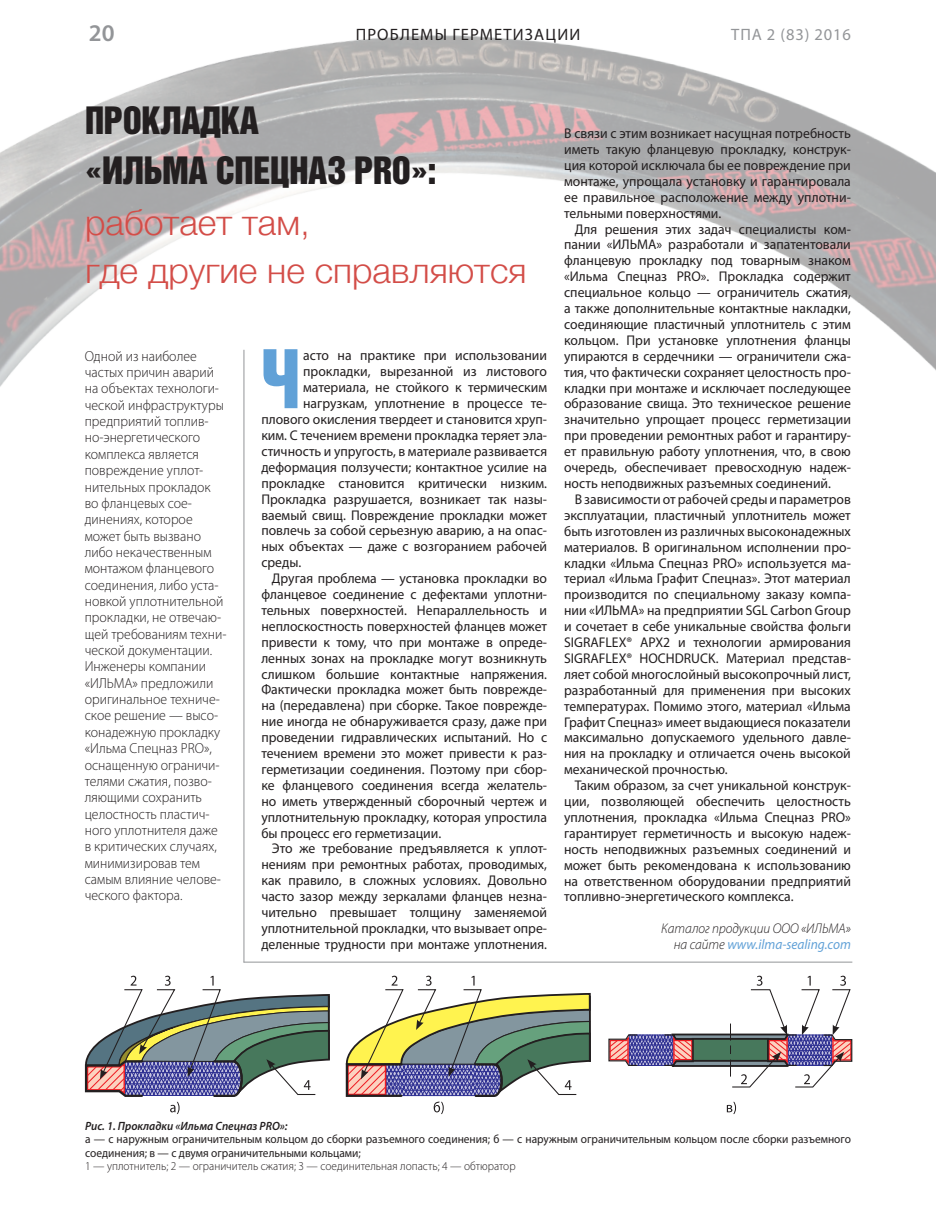
<style>
.page{position:relative;width:936px;height:1212px;background:#fff}
.page>*{position:absolute;margin:0;border:0;box-sizing:border-box;transform-origin:0 0}
._4_Text_9_5{font:73.8px "Helvetica Inserat LT Std";color:#61a1d7;scale:.95 1}
.Subtitle{font:300 35.25px/48.8px "Helvetica";color:#d34d48}
.t1{font:34.5px/49.8px "Helvetica Inserat LT Std";letter-spacing:-.01em;color:#231f20}
.t2{font:600 24px "Myriad Pro";color:#939598}
.Rubrika_Left{font:16.5px "Myriad Pro";letter-spacing:.07em;color:#231f20}
.t3{font:16.5px "Myriad Pro";letter-spacing:.05em;color:#939598}
._4_Text_9_5-2{font:300 14.55px/16.4px "Myriad Pro";color:#231f20;scale:.95 1}
._4_Text_9_5-3{font:14.1px/15.9px "Myriad Pro";color:#231f20;text-align:justify}
._4_Text_9_5-4{font:italic 300 14.1px/15.9px "Myriad Pro";color:#231f20;text-align:right;scale:.95 1}
._4_Text_9_5-5{font:12px/13.5px "Myriad Pro";color:#231f20;scale:.95 1}
._4_Text_9_5-6{font:300 12px "Myriad Pro";color:#231f20;scale:.95 1}
._4_Text_9_5-7{font:italic 600 12px "Myriad Pro";color:#231f20;scale:.95 1}
.s1{font-weight:400;color:#61a1d7}
</style>
<div class="page">
<img style="left:0;top:35px;width:935px;height:486px">
<hr style="left:243px;top:350px;width:1px;height:612px;background:#939598">
<svg style="left:726px;top:1102px;width:10px;height:12px"></svg>
<svg style="left:84px;top:976px;width:507px;height:138px"></svg>
<svg style="left:608px;top:976px;width:244px;height:112px"></svg>
<hr style="left:243px;top:962px;width:609px;height:1px;background:#939598">
<p class="t2" style="left:89px;top:18px;width:27px">20</p>
<p class="Rubrika_Left" style="left:356px;top:24px;width:226px">ПРОБЛЕМЫ ГЕРМЕТИЗАЦИИ</p>
<p class="t3" style="left:731px;top:24px;width:121px">ТПА 2 (83) 2016</p>
<p class="t1" style="left:85px;top:96px;width:353px">ПРОКЛАДКА<br>«ИЛЬМА СПЕЦНАЗ PRO»:</p>
<p class="Subtitle" style="left:85px;top:195px;width:443px">работает там,<br>где другие не справляются</p>
<p class="_4_Text_9_5-2" style="left:85px;top:348px;width:151px">Одной из наиболее частых причин аварий на объектах технологи&shy;ческой инфраструктуры предприятий топлив&shy;но-энергетического комплекса является повреждение уплот&shy;нительных прокладок во фланцевых сое&shy;динениях, которое может быть вызвано либо некачественным монтажом фланцевого соединения, либо уста&shy;новкой уплотнительной прокладки, не отвечаю&shy;щей требованиям техни&shy;ческой документации.<br>Инженеры компании «ИЛЬМА» предложили оригинальное техниче&shy;ское решение — высо&shy;конадежную прокладку «Ильма Спецназ PRO», оснащенную ограничи&shy;телями сжатия, позво&shy;ляющими сохранить целостность пластич&shy;ного уплотнителя даже в критических случаях, минимизировав тем самым влияние челове&shy;ческого фактора.</p>
<p class="_4_Text_9_5" style="left:261px;top:335px;width:43px">Ч</p>
<p class="_4_Text_9_5-3" style="left:303px;top:348px;width:245px">асто на практике при использовании</p>
<p class="_4_Text_9_5-3" style="left:303px;top:363px;width:245px">прокладки, вырезанной из листового</p>
<p class="_4_Text_9_5-3" style="left:303px;top:379px;width:245px">материала, не стойкого к термическим</p>
<p class="_4_Text_9_5-3" style="left:303px;top:395px;width:245px">нагрузкам, уплотнение в процессе те-</p>
<p class="_4_Text_9_5-3" style="left:261px;top:411px;width:287px">плового окисления твердеет и становится хруп-</p>
<p class="_4_Text_9_5-3" style="left:261px;top:427px;width:287px">ким. С течением времени прокладка теряет эла-</p>
<p class="_4_Text_9_5-3" style="left:261px;top:443px;width:287px">стичность и упругость, в материале развивается</p>
<p class="_4_Text_9_5-3" style="left:261px;top:459px;width:287px">деформация ползучести; контактное усилие на</p>
<p class="_4_Text_9_5-3" style="left:261px;top:475px;width:287px">прокладке становится критически низким.</p>
<p class="_4_Text_9_5-3" style="left:261px;top:491px;width:287px">Прокладка разрушается, возникает так назы-</p>
<p class="_4_Text_9_5-3" style="left:261px;top:507px;width:287px">ваемый свищ. Повреждение прокладки может</p>
<p class="_4_Text_9_5-3" style="left:261px;top:522px;width:287px">повлечь за собой серьезную аварию, а на опас-</p>
<p class="_4_Text_9_5-3" style="left:261px;top:538px;width:287px">ных объектах — даже с возгоранием рабочей</p>
<p class="_4_Text_9_5-3" style="left:261px;top:554px;width:41px">среды.</p>
<p class="_4_Text_9_5-3" style="left:261px;top:570px;width:287px;text-indent:11px">Другая проблема — установка прокладки во фланцевое соединение с дефектами уплотни&shy;тельных поверхностей. Непараллельность и неплоскостность поверхностей фланцев может привести к тому, что при монтаже в опреде&shy;ленных зонах на прокладке могут возникнуть слишком большие контактные напряжения.<br>Фактически прокладка может быть поврежде&shy;на (передавлена) при сборке. Такое поврежде&shy;ние иногда не обнаруживается сразу, даже при проведении гидравлических испытаний. Но с течением времени это может привести к раз&shy;герметизации соединения. Поэтому при сбор&shy;ке фланцевого соединения всегда желатель&shy;но иметь утвержденный сборочный чертеж и уплотнительную прокладку, которая упростила бы процесс его герметизации.</p>
<p class="_4_Text_9_5-3" style="left:261px;top:840px;width:287px;text-indent:11px">Это же требование предъявляется к уплот&shy;нениям при ремонтных работах, проводимых, как правило, в сложных условиях. Довольно часто зазор между зеркалами фланцев незна&shy;чительно превышает толщину заменяемой уплотнительной прокладки, что вызывает опре&shy;деленные трудности при монтаже уплотнения.</p>
<p class="_4_Text_9_5-3" style="left:564px;top:125px;width:288px">В связи с этим возникает насущная потребность иметь такую фланцевую прокладку, конструк&shy;ция которой исключала бы ее повреждение при монтаже, упрощала установку и гарантировала ее правильное расположение между уплотни&shy;тельными поверхностями.</p>
<p class="_4_Text_9_5-3" style="left:564px;top:221px;width:288px;text-indent:11px">Для решения этих задач специалисты ком&shy;пании «ИЛЬМА» разработали и запатентовали фланцевую прокладку под товарным знаком «Ильма Спецназ PRO». Прокладка содержит специальное кольцо — ограничитель сжатия, а также дополнительные контактные накладки, соединяющие пластичный уплотнитель с этим кольцом. При установке уплотнения фланцы упираются в сердечники — ограничители сжа&shy;тия, что фактически сохраняет целостность про&shy;кладки при монтаже и исключает последующее образование свища. Это техническое решение значительно упрощает процесс герметизации при проведении ремонтных работ и гарантиру&shy;ет правильную работу уплотнения, что, в свою очередь, обеспечивает превосходную надеж&shy;ность неподвижных разъемных соединений.</p>
<p class="_4_Text_9_5-3" style="left:564px;top:491px;width:288px;text-indent:11px">В зависимости от рабочей среды и параметров эксплуатации, пластичный уплотнитель может быть изготовлен из различных высоконадежных материалов. В оригинальном исполнении про&shy;кладки «Ильма Спецназ PRO» используется ма&shy;териал «Ильма Графит Спецназ». Этот материал производится по специальному заказу компа&shy;нии «ИЛЬМА» на предприятии SGL Carbon Group и сочетает в себе уникальные свойства фольги SIGRAFLEX® APX2 и технологии армирования SIGRAFLEX® HOCHDRUCK. Материал представ&shy;ляет собой многослойный высокопрочный лист, разработанный для применения при высоких температурах. Помимо этого, материал «Ильма Графит Спецназ» имеет выдающиеся показатели максимально допускаемого удельного давле&shy;ния на прокладку и отличается очень высокой механической прочностью.</p>
<p class="_4_Text_9_5-3" style="left:564px;top:777px;width:288px;text-indent:11px">Таким образом, за счет уникальной конструк&shy;ции, позволяющей обеспечить целостность уплотнения, прокладка «Ильма Спецназ PRO» гарантирует герметичность и высокую надеж&shy;ность неподвижных разъемных соединений и может быть рекомендована к использованию на ответственном оборудовании предприятий топливно-энергетического комплекса.</p>
<p class="_4_Text_9_5-4" style="left:661px;top:921px;width:201px">Каталог продукции ООО «ИЛЬМА» на сайте <span class="s1">www.ilma-sealing.com</span></p>
<p class="_4_Text_9_5-7" style="left:85px;top:1118px;width:215px">Рис. 1. Прокладки «Ильма Спецназ PRO»:</p>
<p class="_4_Text_9_5-5" style="left:85px;top:1132px;width:807px">а — с наружным ограничительным кольцом до сборки разъемного соединения; б — с наружным ограничительным кольцом после сборки разъемного соединения; в — с двумя ограничительными кольцами;</p>
<p class="_4_Text_9_5-6" style="left:85px;top:1159px;width:454px">1 — уплотнитель; 2 — ограничитель сжатия; 3 — соединительная лопасть; 4 — обтюратор</p>
</div>
